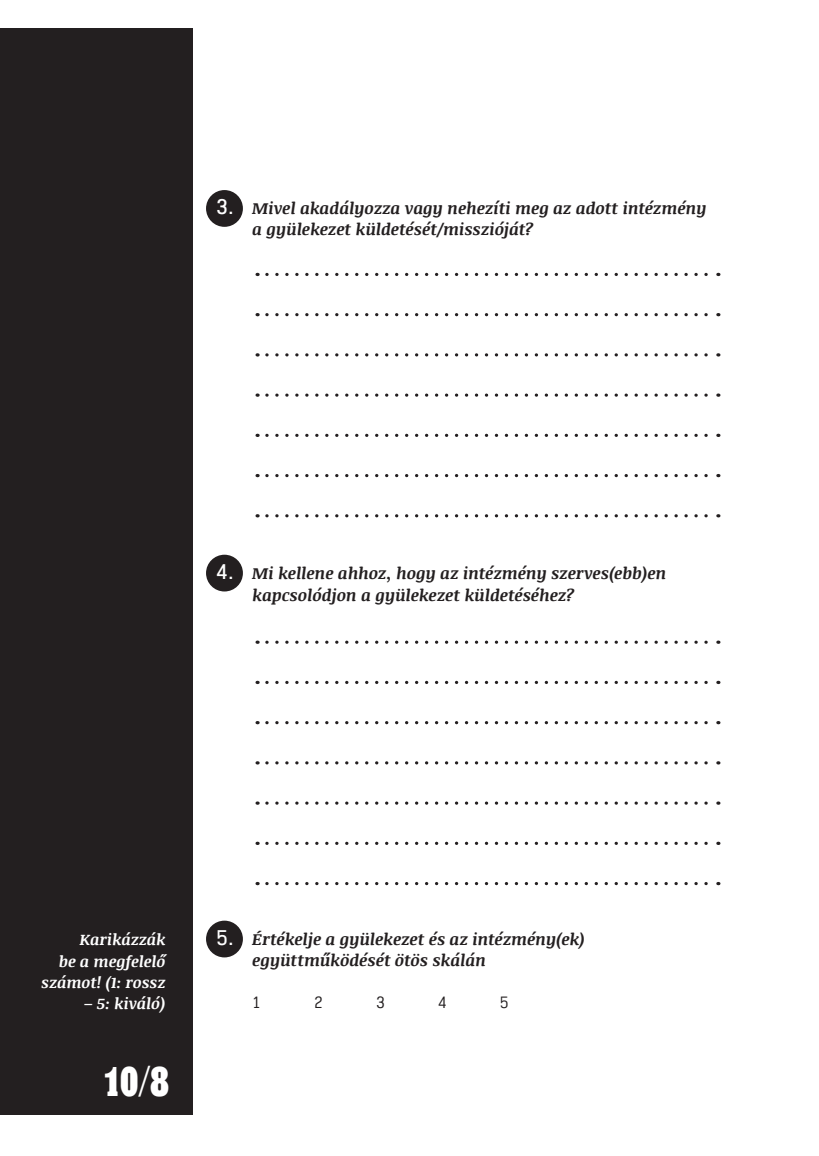
<style>
.page{position:relative;width:819px;height:1156px;background:#fff}
.page>*{position:absolute;margin:0;border:0;box-sizing:border-box;transform-origin:0 0}
.t1{font:40.25px "Hansen";color:#fff}
.t2{font:500 20.82px "KH Sans Pro";color:#fff}
.t3{font:italic 700 16.28px/21.2px "Noticia Text";letter-spacing:-.005em;color:#231f20}
.t4{font:16.28px "KH Sans Pro";color:#231f20}
.t5{font:italic 700 15.58px/21.2px "Noticia Text";color:#fff;text-align:right}
</style>
<div class="page">
<div style="left:0;top:28px;width:192px;height:1086px;background:#231f20"></div>
<svg style="left:267px;top:842px;width:451px;height:3px"></svg>
<svg style="left:267px;top:882px;width:451px;height:3px"></svg>
<svg style="left:267px;top:801px;width:451px;height:4px"></svg>
<svg style="left:267px;top:761px;width:451px;height:3px"></svg>
<svg style="left:267px;top:721px;width:451px;height:3px"></svg>
<svg style="left:267px;top:681px;width:451px;height:3px"></svg>
<svg style="left:267px;top:640px;width:451px;height:4px"></svg>
<svg style="left:267px;top:474px;width:451px;height:3px"></svg>
<svg style="left:267px;top:514px;width:451px;height:3px"></svg>
<svg style="left:267px;top:434px;width:451px;height:3px"></svg>
<svg style="left:267px;top:393px;width:451px;height:4px"></svg>
<svg style="left:267px;top:353px;width:451px;height:3px"></svg>
<svg style="left:267px;top:313px;width:451px;height:3px"></svg>
<svg style="left:267px;top:273px;width:451px;height:3px"></svg>
<div style="left:206px;top:190px;width:37px;height:37px;background:#231f20;border-radius:50%"></div>
<div style="left:206px;top:555px;width:37px;height:36px;background:#231f20;border-radius:50%"></div>
<div style="left:206px;top:921px;width:37px;height:36px;background:#231f20;border-radius:50%"></div>
<p class="t2" style="left:216px;top:194px;width:19px">3.</p>
<p class="t3" style="left:252px;top:197px;width:455px">Mivel akadályozza vagy nehezíti meg az adott intézmény a gyülekezet küldetését/misszióját?</p>
<p class="t2" style="left:216px;top:559px;width:19px">4.</p>
<p class="t3" style="left:252px;top:562px;width:415px">Mi kellene ahhoz, hogy az intézmény szerves(ebb)en kapcsolódjon a gyülekezet küldetéséhez?</p>
<p class="t5" style="left:80px;top:929px;width:87px">Karikázzák</p>
<p class="t2" style="left:216px;top:924px;width:19px">5.</p>
<p class="t5" style="left:41px;top:950px;width:126px">be a megfelelő számot! (1: rossz</p>
<p class="t5" style="left:84px;top:992px;width:83px">– 5: kiváló)</p>
<p class="t3" style="left:252px;top:928px;width:334px">Értékelje a gyülekezet és az intézmény(ek) együttműködését ötös skálán</p>
<p class="t4" style="left:252px;top:992px;width:11px">1</p>
<p class="t4" style="left:314px;top:992px;width:11px">2</p>
<p class="t4" style="left:376px;top:992px;width:11px">3</p>
<p class="t4" style="left:438px;top:992px;width:11px">4</p>
<p class="t4" style="left:499px;top:992px;width:11px">5</p>
<h1 class="t1" style="left:103px;top:1059px;width:67px">10/8</h1>
</div>
